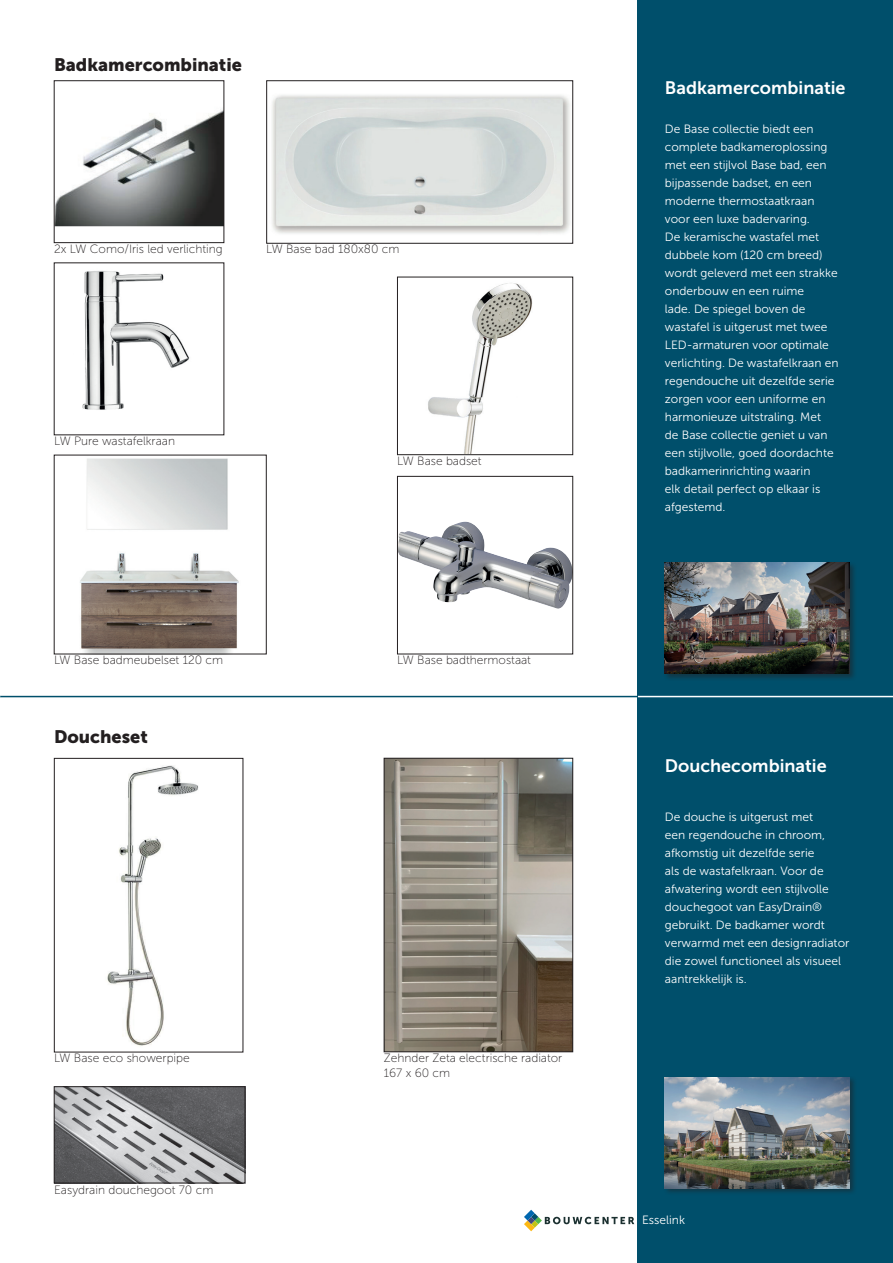
<style>
.page{position:relative;width:893px;height:1263px;background:#fff}
.page>*{position:absolute;margin:0;border:0;box-sizing:border-box;transform-origin:0 0}
.t1{font:18px "Museo Sans 700";color:#fff}
.t2{font:18px "Museo Sans 900";color:#231f20}
.t3{font:12px/18px "Museo Sans 300";color:#fff}
.t4{font:12px/14.4px "Museo Sans 100";color:#231f20}
</style>
<div class="page">
<div style="left:638px;top:0;width:255px;height:1263px;background:#004f6b"></div>
<hr style="left:638px;top:696px;width:255px;height:1px;background:#fff">
<hr style="left:0;top:696px;width:638px;height:1px;background:#004f6b">
<svg style="left:524px;top:1210px;width:110px;height:21px"></svg>
<img style="left:107px;top:765px;width:92px;height:281px">
<div style="left:54px;top:758px;width:189px;height:294px;border:1px solid #231f20"></div>
<img style="left:56px;top:1088px;width:187px;height:93px">
<div style="left:54px;top:1086px;width:191px;height:97px;border:1px solid #231f20"></div>
<img style="left:386px;top:760px;width:185px;height:290px">
<div style="left:384px;top:758px;width:189px;height:294px;border:1px solid #231f20"></div>
<img style="left:56px;top:109px;width:166px;height:118px">
<div style="left:54px;top:81px;width:170px;height:162px;border:1px solid #231f20"></div>
<img style="left:82px;top:271px;width:108px;height:139px">
<img style="left:80px;top:458px;width:159px;height:194px">
<img style="left:272px;top:95px;width:298px;height:139px">
<div style="left:266px;top:81px;width:307px;height:162px;border:1px solid #231f20"></div>
<img style="left:428px;top:283px;width:105px;height:170px">
<div style="left:397px;top:277px;width:176px;height:178px;border:1px solid #231f20"></div>
<img style="left:399px;top:522px;width:172px;height:87px">
<div style="left:397px;top:476px;width:176px;height:178px;border:1px solid #231f20"></div>
<div style="left:663px;top:1076px;width:194px;height:120px;background:#231f20;opacity:.5"></div>
<img style="left:665px;top:1077px;width:184px;height:111px">
<div style="left:663px;top:561px;width:194px;height:120px;background:#231f20;opacity:.5"></div>
<img style="left:665px;top:563px;width:184px;height:110px">
<h1 class="t2" style="left:54px;top:54px;width:189px">Badkamercombinatie</h1>
<p class="t4" style="left:54px;top:242px;width:170px">2x LW Como/Iris led verlichting</p>
<p class="t4" style="left:266px;top:242px;width:135px">LW Base bad 180x80 cm</p>
<p class="t4" style="left:54px;top:434px;width:122px">LW Pure wastafelkraan</p>
<p class="t4" style="left:397px;top:454px;width:86px">LW Base badset</p>
<p class="t4" style="left:54px;top:653px;width:171px">LW Base badmeubelset 120 cm</p>
<h1 class="t2" style="left:54px;top:727px;width:95px">Doucheset</h1>
<p class="t4" style="left:397px;top:653px;width:135px">LW Base badthermostaat</p>
<p class="t4" style="left:54px;top:1051px;width:137px">LW Base eco showerpipe</p>
<p class="t4" style="left:54px;top:1183px;width:161px">Easydrain douchegoot 70 cm</p>
<p class="t4" style="left:384px;top:1051px;width:180px">Zehnder Zeta electrische radiator<br>167 x 60 cm</p>
<h1 class="t1" style="left:665px;top:78px;width:182px">Badkamercombinatie</h1>
<p class="t3" style="left:665px;top:120px;width:175px">De Base collectie biedt een complete badkameroplossing met een stijlvol Base bad, een bijpassende badset, en een moderne thermostaatkraan voor een luxe badervaring.<br>De keramische wastafel met dubbele kom (120 cm breed) wordt geleverd met een strakke onderbouw en een ruime<br>lade. De spiegel boven de wastafel is uitgerust met twee<br>LED-armaturen voor optimale verlichting. De wastafelkraan en regendouche uit dezelfde serie zorgen voor een uniforme en harmonieuze uitstraling. Met<br>de Base collectie geniet u van een stijlvolle, goed doordachte badkamerinrichting waarin<br>elk detail perfect op elkaar is afgestemd.</p>
<h1 class="t1" style="left:665px;top:755px;width:163px">Douchecombinatie</h1>
<p class="t3" style="left:665px;top:808px;width:186px">De douche is uitgerust met<br>een regendouche in chroom, afkomstig uit dezelfde serie<br>als de wastafelkraan. Voor de afwatering wordt een stijlvolle douchegoot van EasyDrain® gebruikt. De badkamer wordt verwarmd met een designradiator die zowel functioneel als visueel aantrekkelijk is.</p>
<p class="t3" style="left:642px;top:1211px;width:45px">Esselink</p>
</div>
